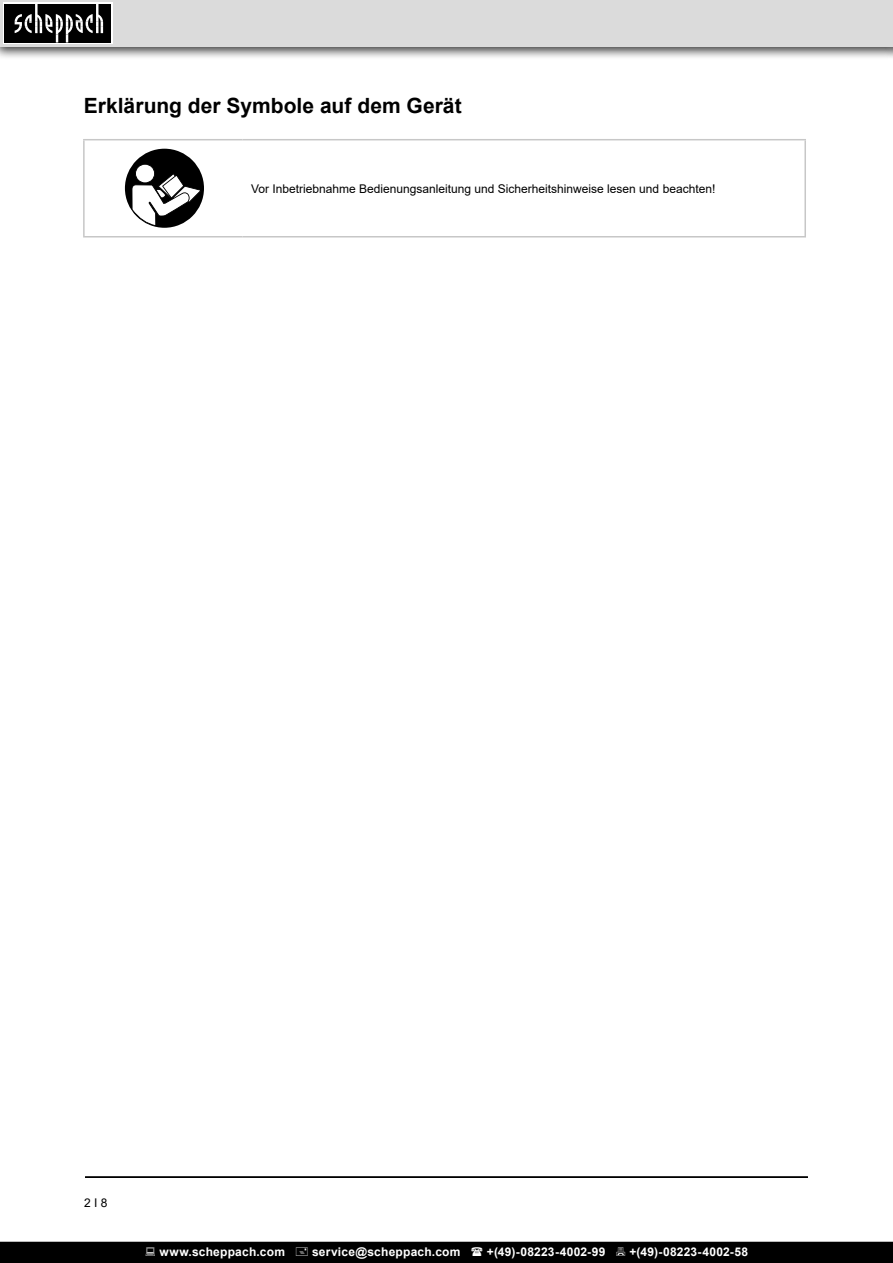
<style>
.page{position:relative;width:893px;height:1263px;background:#fff}
.page>*{position:absolute;margin:0;border:0;box-sizing:border-box;transform-origin:0 0}
.t1{font:700 21px "Arial";color:#000}
.Übersetzungshinweise{font:12px "Arial";color:#000}
.t2{font:700 12px "Arial";letter-spacing:.02em;color:#fff}
</style>
<div class="page">
<div style="left:1px;top:1242px;width:891px;height:20px;background:#000"></div>
<div style="left:0;top:1242px;width:893px;height:21px;border:2px solid #000"></div>
<div style="left:0;top:0;width:893px;height:60px;background:#000;opacity:.75"></div>
<div style="left:0;top:0;width:893px;height:46px;background:#dbdbdb"></div>
<div style="left:884px;top:0;width:9px;height:60px;background:#000;opacity:.75"></div>
<div style="left:793px;top:0;width:100px;height:46px;background:#dbdbdb"></div>
<svg style="left:3px;top:2px;width:110px;height:42px"></svg>
<div style="left:5px;top:4px;width:106px;height:38px;background:#000"></div>
<svg style="left:15px;top:4px;width:88px;height:38px"></svg>
<hr style="left:85px;top:1176px;width:723px;height:2px;background:#000">
<svg style="left:85px;top:140px;width:719px;height:1px"></svg>
<hr style="left:83px;top:139px;width:160px;height:1px;background:#c7c7c7">
<hr style="left:83px;top:140px;width:2px;height:96px;background:#c7c7c7">
<hr style="left:243px;top:139px;width:563px;height:1px;background:#c7c7c7">
<hr style="left:804px;top:140px;width:2px;height:96px;background:#c7c7c7">
<hr style="left:83px;top:236px;width:160px;height:1px;background:#c7c7c7">
<hr style="left:243px;top:236px;width:563px;height:1px;background:#c7c7c7">
<svg style="left:124px;top:148px;width:80px;height:80px"></svg>
<p class="t1" style="left:84px;top:91px;width:379px">Erklärung der Symbole auf dem Gerät</p>
<p class="Übersetzungshinweise" style="left:251px;top:180px;width:466px">Vor Inbetriebnahme Bedienungsanleitung und Sicherheitshinweise lesen und beachten!</p>
<p class="Übersetzungshinweise" style="left:84px;top:1194px;width:25px">2 І 8</p>
<p class="t2" style="left:159px;top:1243px;width:127px">www.scheppach.com</p>
<p class="t2" style="left:312px;top:1243px;width:150px">service@scheppach.com</p>
<p class="t2" style="left:487px;top:1243px;width:120px">+(49)-08223-4002-99</p>
<p class="t2" style="left:629px;top:1243px;width:120px">+(49)-08223-4002-58</p>
</div>
